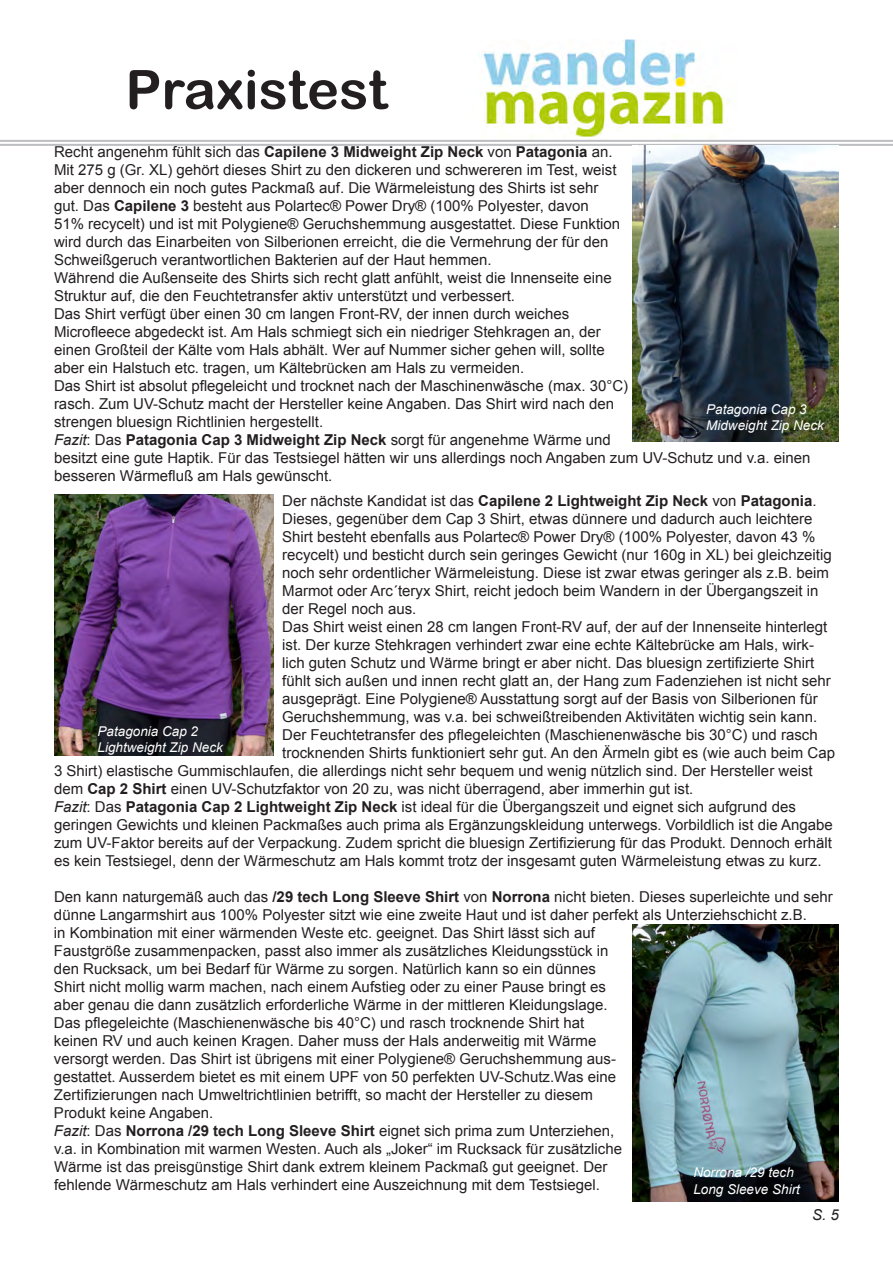
<style>
.page{position:relative;width:893px;height:1263px;background:#fff}
.page>*{position:absolute;margin:0;border:0;box-sizing:border-box;transform-origin:0 0}
.t1{font:54px "Arial Rounded MT Bold";color:#231f20}
.t2{font:15px/18px "Arial";color:#231f20}
.t3{font:italic 15px "Arial";color:#231f20}
.t4{font:italic 13.5px/16.2px "Arial";color:#fff}
.s1{font-weight:700}
.s2{font-style:italic}
</style>
<div class="page">
<img style="left:478px;top:40px;width:260px;height:100px">
<hr style="left:0;top:140px;width:893px;height:2px;background:#bcbdc0">
<hr style="left:0;top:144px;width:893px;height:2px;background:#bcbdc0">
<img style="left:632px;top:146px;width:207px;height:296px">
<img style="left:54px;top:494px;width:220px;height:262px">
<img style="left:632px;top:925px;width:206px;height:276px">
<h1 class="t1" style="left:125px;top:58px;width:264px">Praxistest</h1>
<p class="t2" style="left:54px;top:143px;width:568px">Recht angenehm fühlt sich das <span class="s1">Capilene 3 Midweight Zip Neck</span> von <span class="s1">Patagonia</span> an.<br>Mit 275 g (Gr. XL) gehört dieses Shirt zu den dickeren und schwereren im Test, weist aber dennoch ein noch gutes Packmaß auf. Die Wärmeleistung des Shirts ist sehr gut. Das <span class="s1">Capilene 3</span> besteht aus Polartec® Power Dry® (100% Polyester, davon 51% recycelt) und ist mit Polygiene® Geruchshemmung ausgestattet. Diese Funktion wird durch das Einarbeiten von Silberionen erreicht, die die Vermehrung der für den Schweißgeruch verantwortlichen Bakterien auf der Haut hemmen.</p>
<p class="t2" style="left:54px;top:269px;width:559px">Während die Außenseite des Shirts sich recht glatt anfühlt, weist die Innenseite eine<br>Struktur auf, die den Feuchtetransfer aktiv unterstützt und verbessert.</p>
<p class="t2" style="left:54px;top:305px;width:552px">Das Shirt verfügt über einen 30 cm langen Front-RV, der innen durch weiches Microfleece abgedeckt ist. Am Hals schmiegt sich ein niedriger Stehkragen an, der einen Großteil der Kälte vom Hals abhält. Wer auf Nummer sicher gehen will, sollte aber ein Halstuch etc. tragen, um Kältebrücken am Hals zu vermeiden.</p>
<p class="t2" style="left:54px;top:377px;width:576px">Das Shirt ist absolut pflegeleicht und trocknet nach der Maschinenwäsche (max. 30°C) rasch. Zum UV-Schutz macht der Hersteller keine Angaben. Das Shirt wird nach den strengen bluesign Richtlinien hergestellt.</p>
<p class="t2" style="left:54px;top:431px;width:758px"><span class="s2">Fazit</span>: Das <span class="s1">Patagonia Cap 3 Midweight Zip Neck</span> sorgt für angenehme Wärme und<br>besitzt eine gute Haptik. Für das Testsiegel hätten wir uns allerdings noch Angaben zum UV-Schutz und v.a. einen besseren Wärmefluß am Hals gewünscht.</p>
<p class="t2" style="left:282px;top:492px;width:551px">Der nächste Kandidat ist das <span class="s1">Capilene 2 Lightweight Zip Neck</span> von <span class="s1">Patagonia</span>.<br>Dieses, gegenüber dem Cap 3 Shirt, etwas dünnere und dadurch auch leichtere Shirt besteht ebenfalls aus Polartec® Power Dry® (100% Polyester, davon 43 % recycelt) und besticht durch sein geringes Gewicht (nur 160g in XL) bei gleichzeitig noch sehr ordentlicher Wärmeleistung. Diese ist zwar etwas geringer als z.B. beim Marmot oder Arc´teryx Shirt, reicht jedoch beim Wandern in der Übergangszeit in der Regel noch aus.</p>
<p class="t2" style="left:282px;top:618px;width:547px">Das Shirt weist einen 28 cm langen Front-RV auf, der auf der Innenseite hinterlegt</p>
<p class="t2" style="left:282px;top:636px;width:533px">ist. Der kurze Stehkragen verhindert zwar eine echte Kältebrücke am Hals, wirk-</p>
<p class="t2" style="left:282px;top:654px;width:533px">lich guten Schutz und Wärme bringt er aber nicht. Das bluesign zertifizierte Shirt</p>
<p class="t2" style="left:282px;top:672px;width:550px">fühlt sich außen und innen recht glatt an, der Hang zum Fadenziehen ist nicht sehr</p>
<p class="t2" style="left:282px;top:690px;width:537px">ausgeprägt. Eine Polygiene® Ausstattung sorgt auf der Basis von Silberionen für</p>
<p class="t2" style="left:282px;top:708px;width:536px">Geruchshemmung, was v.a. bei schweißtreibenden Aktivitäten wichtig sein kann.</p>
<p class="t2" style="left:282px;top:726px;width:537px">Der Feuchtetransfer des pflegeleichten (Maschienenwäsche bis 30°C) und rasch</p>
<p class="t2" style="left:282px;top:744px;width:554px">trocknenden Shirts funktioniert sehr gut. An den Ärmeln gibt es (wie auch beim Cap</p>
<p class="t2" style="left:54px;top:762px;width:760px">3 Shirt) elastische Gummischlaufen, die allerdings nicht sehr bequem und wenig nützlich sind. Der Hersteller weist</p>
<p class="t2" style="left:54px;top:780px;width:641px">dem <span class="s1">Cap 2 Shirt</span> einen UV-Schutzfaktor von 20 zu, was nicht überragend, aber immerhin gut ist.</p>
<p class="t2" style="left:54px;top:798px;width:780px"><span class="s2">Fazit</span>: Das <span class="s1">Patagonia Cap 2 Lightweight Zip Neck</span> ist ideal für die Übergangszeit und eignet sich aufgrund des geringen Gewichts und kleinen Packmaßes auch prima als Ergänzungskleidung unterwegs. Vorbildlich ist die Angabe zum UV-Faktor bereits auf der Verpackung. Zudem spricht die bluesign Zertifizierung für das Produkt. Dennoch erhält es kein Testsiegel, denn der Wärmeschutz am Hals kommt trotz der insgesamt guten Wärmeleistung etwas zu kurz.</p>
<p class="t2" style="left:54px;top:888px;width:780px">Den kann naturgemäß auch das <span class="s1">/29 tech Long Sleeve Shirt</span> von <span class="s1">Norrona</span> nicht bieten. Dieses superleichte und sehr dünne Langarmshirt aus 100% Polyester sitzt wie eine zweite Haut und ist daher perfekt als Unterziehschicht z.B.<br>in Kombination mit einer wärmenden Weste etc. geeignet. Das Shirt lässt sich auf<br>Faustgröße zusammenpacken, passt also immer als zusätzliches Kleidungsstück in<br>den Rucksack, um bei Bedarf für Wärme zu sorgen. Natürlich kann so ein dünnes<br>Shirt nicht mollig warm machen, nach einem Aufstieg oder zu einer Pause bringt es<br>aber genau die dann zusätzlich erforderliche Wärme in der mittleren Kleidungslage.</p>
<p class="t2" style="left:54px;top:1014px;width:564px">Das pflegeleichte (Maschienenwäsche bis 40°C) und rasch trocknende Shirt hat keinen RV und auch keinen Kragen. Daher muss der Hals anderweitig mit Wärme versorgt werden. Das Shirt ist übrigens mit einer Polygiene® Geruchshemmung aus&shy;gestattet. Ausserdem bietet es mit einem UPF von 50 perfekten UV-Schutz.Was eine Zertifizierungen nach Umweltrichtlinien betrifft, so macht der Hersteller zu diesem Produkt keine Angaben.</p>
<p class="t2" style="left:54px;top:1122px;width:569px"><span class="s2">Fazit</span>: Das <span class="s1">Norrona /29 tech Long Sleeve Shirt</span> eignet sich prima zum Unterziehen, v.a. in Kombination mit warmen Westen. Auch als „Joker“ im Rucksack für zusätzliche Wärme ist das preisgünstige Shirt dank extrem kleinem Packmaß gut geeignet. Der fehlende Wärmeschutz am Hals verhindert eine Auszeichnung mit dem Testsiegel.</p>
<p class="t4" style="left:706px;top:401px;width:119px">Patagonia Cap 3<br>Midweight Zip Neck</p>
<p class="t4" style="left:98px;top:723px;width:127px">Patagonia Cap 2<br>Lightweight Zip Neck</p>
<p class="t4" style="left:693px;top:1165px;width:108px">Norrona /29 tech<br>Long Sleeve Shirt</p>
<p class="t3" style="left:812px;top:1205px;width:28px">S. 5</p>
</div>
